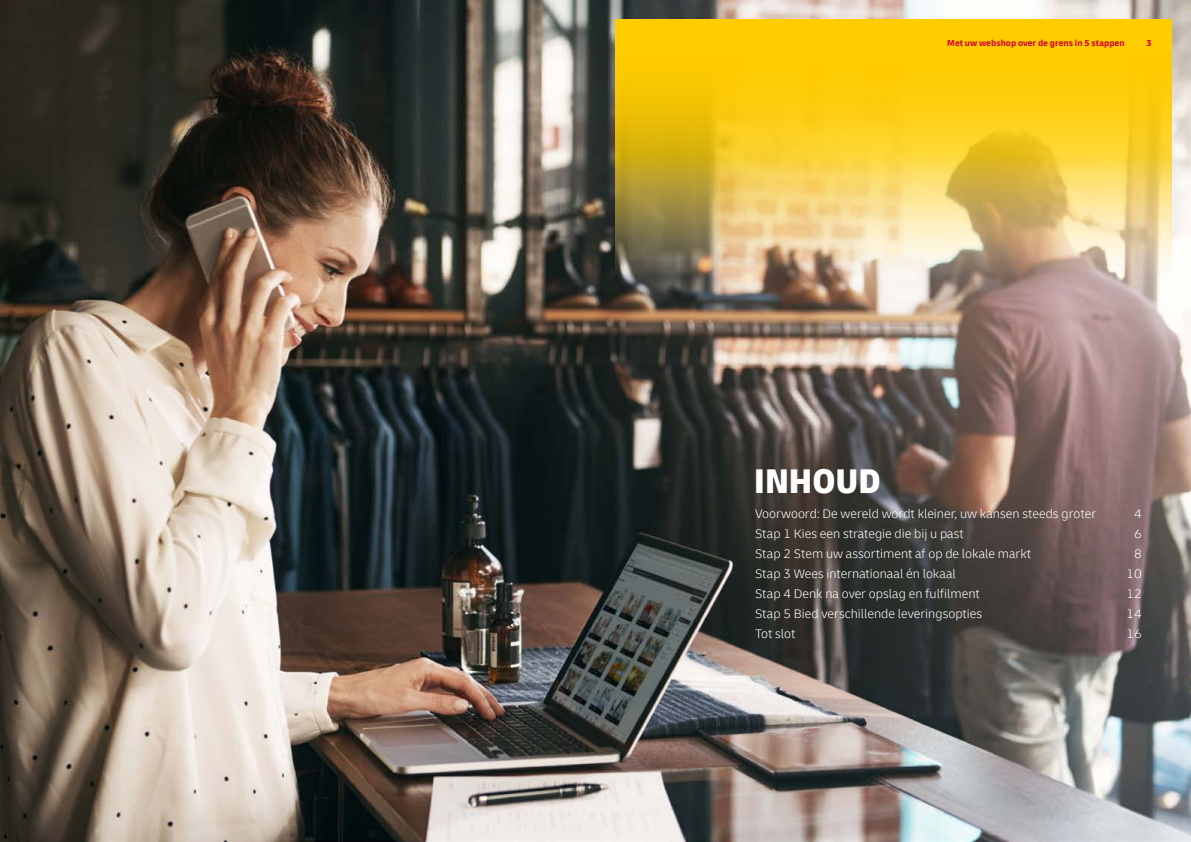
<style>
.page{position:relative;width:1191px;height:842px;background:#fff}
.page>*{position:absolute;margin:0;border:0;box-sizing:border-box;transform-origin:0 0}
.t1{font:900 condensed 36px "Delivery";color:#fff}
.t2{font:300 13px/20px "Delivery";color:#fff}
.t3{font:700 9px "Delivery";color:#d3072a}
</style>
<div class="page">
<img style="left:0;top:0;width:1191px;height:842px">
<img style="left:615px;top:20px;width:556px;height:271px">
<p class="t3" style="left:947px;top:37px;width:179px">Met uw webshop over de grens in 5 stappen</p>
<p class="t3" style="left:1146px;top:37px;width:7px">3</p>
<h1 class="t1" style="left:754px;top:458px;width:128px">INHOUD</h1>
<p class="t2" style="left:755px;top:504px;width:343px">Voorwoord: De wereld wordt kleiner, uw kansen steeds groter Stap 1 Kies een strategie die bij u past<br>Stap 2 Stem uw assortiment af op de lokale markt<br>Stap 3 Wees internationaal én lokaal<br>Stap 4 Denk na over opslag en fulfilment<br>Stap 5 Bied verschillende leveringsopties<br>Tot slot</p>
<p class="t2" style="left:1126px;top:504px;width:17px;text-align:center">4<br>6<br>8<br>10<br>12<br>14<br>16</p>
</div>
